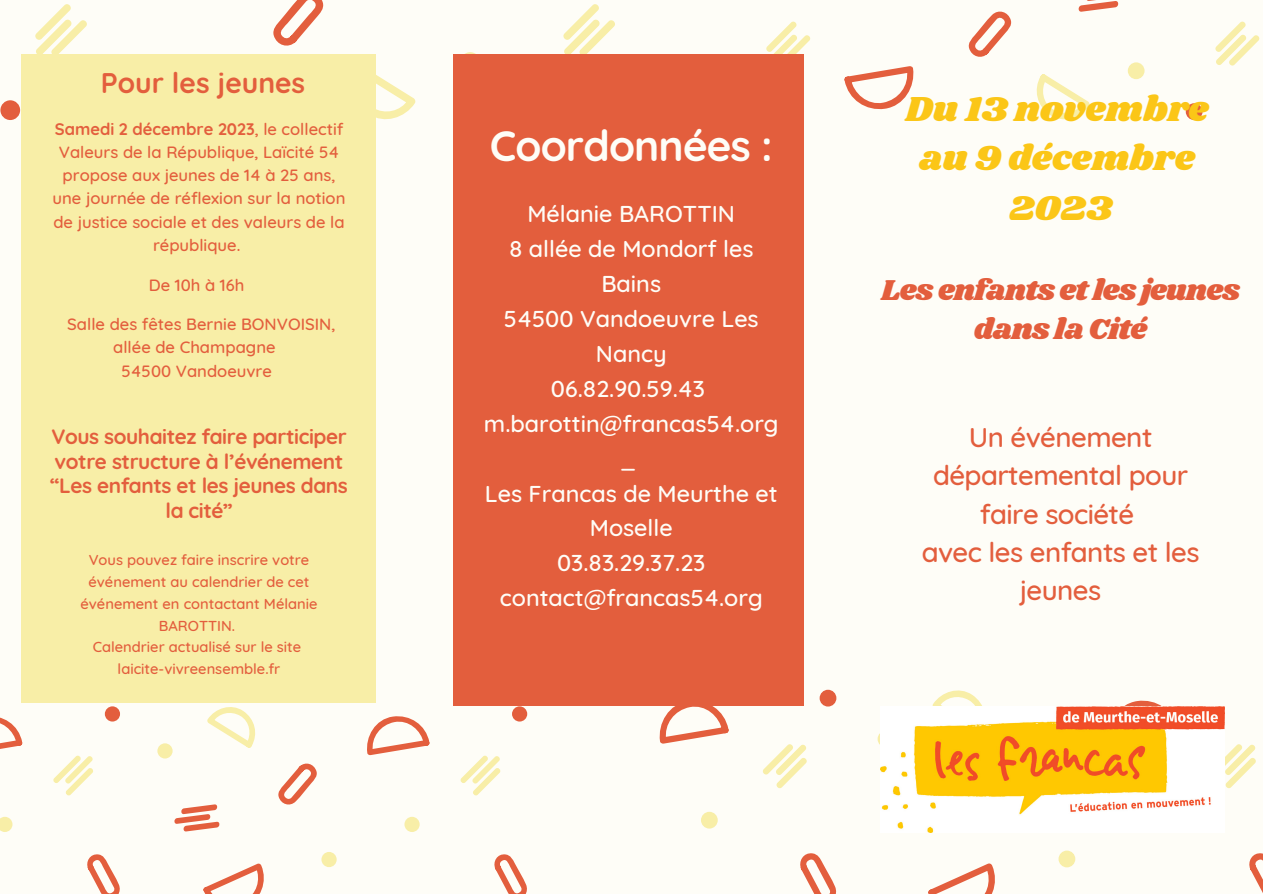
<style>
.page{position:relative;width:1263px;height:894px;background:#fff}
.page>*{position:absolute;margin:0;border:0;box-sizing:border-box;transform-origin:0 0}
.t1{font:700 42.45px "Quicksand";letter-spacing:-.02em;color:#fefdf7}
.t2{font:36px "Shrikhand";color:#fbc617}
.t3{font:29.7px/38.2px "Shrikhand";letter-spacing:-.025em;color:#e35e3d;text-align:center}
.t4{font:700 28.35px "Quicksand";color:#e35e3d}
.t5{font:500 27.6px/38.2px "Quicksand";letter-spacing:-.02em;color:#e35e3d;text-align:center}
.t6{font:500 23.4px/34.8px "Quicksand";color:#fefdf7;text-align:center}
.t7{font:700 20.85px/24.8px "Quicksand";letter-spacing:-.02em;color:#e35e3d;text-align:center}
.t8{font:500 16.65px/23.2px "Quicksand";color:#e35e3d;text-align:center}
.t9{font:500 14.7px/21.9px "Quicksand";color:#e35e3d;text-align:center}
.s1{font-weight:700}
</style>
<div class="page">
<div style="left:0;top:0;width:1263px;height:893px;background:#fefdf7"></div>
<div style="left:1186px;top:103px;width:16px;height:17px;background:#e35e3d;border-radius:50%"></div>
<svg style="left:1215px;top:21px;width:45px;height:45px"></svg>
<svg style="left:1078px;top:0;width:41px;height:12px"></svg>
<svg style="left:844px;top:66px;width:70px;height:44px"></svg>
<svg style="left:1036px;top:74px;width:54px;height:46px"></svg>
<svg style="left:968px;top:11px;width:44px;height:46px"></svg>
<div style="left:1128px;top:62px;width:16px;height:17px;background:#f8eea7;border-radius:50%"></div>
<svg style="left:766px;top:21px;width:45px;height:33px"></svg>
<svg style="left:659px;top:705px;width:71px;height:38px"></svg>
<div style="left:701px;top:811px;width:17px;height:17px;background:#f8eea7;border-radius:50%"></div>
<svg style="left:800px;top:853px;width:37px;height:40px"></svg>
<div style="left:820px;top:689px;width:16px;height:17px;background:#e35e3d;border-radius:50%"></div>
<svg style="left:763px;top:744px;width:44px;height:45px"></svg>
<svg style="left:928px;top:863px;width:67px;height:30px"></svg>
<svg style="left:1124px;top:700px;width:38px;height:6px"></svg>
<svg style="left:932px;top:690px;width:50px;height:16px"></svg>
<svg style="left:1249px;top:853px;width:14px;height:40px"></svg>
<svg style="left:878px;top:730px;width:16px;height:17px"></svg>
<div style="left:1058px;top:850px;width:17px;height:17px;background:#f8eea7;border-radius:50%"></div>
<svg style="left:1225px;top:744px;width:31px;height:45px"></svg>
<svg style="left:563px;top:4px;width:52px;height:50px"></svg>
<svg style="left:376px;top:75px;width:40px;height:45px"></svg>
<svg style="left:273px;top:0;width:51px;height:46px"></svg>
<div style="left:0;top:100px;width:20px;height:20px;background:#e35e3d;border-radius:50%"></div>
<svg style="left:460px;top:52px;width:20px;height:20px"></svg>
<svg style="left:35px;top:4px;width:52px;height:50px"></svg>
<svg style="left:0;top:717px;width:23px;height:32px"></svg>
<svg style="left:0;top:816px;width:12px;height:15px"></svg>
<svg style="left:87px;top:854px;width:33px;height:39px"></svg>
<div style="left:105px;top:706px;width:15px;height:15px;background:#e35e3d;border-radius:50%"></div>
<svg style="left:53px;top:755px;width:40px;height:41px"></svg>
<svg style="left:203px;top:863px;width:61px;height:30px"></svg>
<svg style="left:174px;top:804px;width:46px;height:27px"></svg>
<svg style="left:367px;top:716px;width:63px;height:39px"></svg>
<svg style="left:207px;top:707px;width:49px;height:41px"></svg>
<div style="left:404px;top:816px;width:16px;height:15px;background:#f8eea7;border-radius:50%"></div>
<svg style="left:278px;top:763px;width:39px;height:42px"></svg>
<div style="left:512px;top:706px;width:15px;height:15px;background:#e35e3d;border-radius:50%"></div>
<svg style="left:494px;top:854px;width:33px;height:39px"></svg>
<div style="left:157px;top:743px;width:16px;height:15px;background:#f8eea7;border-radius:50%"></div>
<div style="left:321px;top:851px;width:16px;height:15px;background:#f8eea7;border-radius:50%"></div>
<svg style="left:460px;top:755px;width:41px;height:41px"></svg>
<div style="left:453px;top:54px;width:351px;height:651px;background:#e35e3d"></div>
<div style="left:22px;top:54px;width:354px;height:648px;background:#f8eea7"></div>
<img style="left:881px;top:706px;width:343px;height:126px">
<p class="t4" style="left:101px;top:64px;width:206px">Pour les jeunes</p>
<p class="t8" style="left:53px;top:117px;width:294px"><span class="s1">Samedi 2 décembre 2023</span>, le collectif<br>Valeurs de la République, Laïcité 54 propose aux jeunes de 14 à 25 ans, une journée de réflexion sur la notion de justice sociale et des valeurs de la république.</p>
<p class="t8" style="left:149px;top:272px;width:97px">De 10h à 16h</p>
<p class="t8" style="left:113px;top:312px;width:224px;text-align:left;text-indent:-46px">Salle des fêtes Bernie BONVOISIN, allée de Champagne</p>
<p class="t8" style="left:121px;top:358px;width:152px">54500 Vandoeuvre</p>
<p class="t7" style="left:50px;top:423px;width:299px">Vous souhaitez faire participer votre structure à l’événement “Les enfants et les jeunes dans la cité”</p>
<p class="t9" style="left:81px;top:548px;width:238px">Vous pouvez faire inscrire votre événement au calendrier de cet événement en contactant Mélanie<br>BAROTTIN.</p>
<p class="t9" style="left:93px;top:635px;width:210px">Calendrier actualisé sur le site</p>
<p class="t9" style="left:118px;top:657px;width:164px">laicite-vivreensemble.fr</p>
<p class="t1" style="left:490px;top:118px;width:284px">Coordonnées :</p>
<p class="t6" style="left:527px;top:196px;width:209px">Mélanie BAROTTIN</p>
<p class="t6" style="left:509px;top:231px;width:246px">8 allée de Mondorf les<br>Bains</p>
<p class="t6" style="left:504px;top:301px;width:256px">54500 Vandoeuvre Les<br>Nancy</p>
<p class="t6" style="left:551px;top:370px;width:156px">06.82.90.59.43</p>
<p class="t6" style="left:484px;top:405px;width:296px">m.barottin@francas54.org</p>
<p class="t6" style="left:620px;top:440px;width:18px">_</p>
<p class="t6" style="left:485px;top:475px;width:294px">Les Francas de Meurthe et<br>Moselle</p>
<p class="t6" style="left:557px;top:545px;width:150px">03.83.29.37.23</p>
<p class="t6" style="left:500px;top:580px;width:264px">contact@francas54.org</p>
<p class="t2" style="left:905px;top:84px;width:305px">Du 13 novembre</p>
<p class="t2" style="left:919px;top:133px;width:277px">au 9 décembre</p>
<p class="t2" style="left:1009px;top:183px;width:104px">2023</p>
<p class="t3" style="left:881px;top:272px;width:360px">Les enfants et les jeunes dans la Cité</p>
<p class="t5" style="left:933px;top:417px;width:257px">Un événement départemental pour faire société</p>
<p class="t5" style="left:922px;top:532px;width:279px">avec les enfants et les jeunes</p>
</div>
